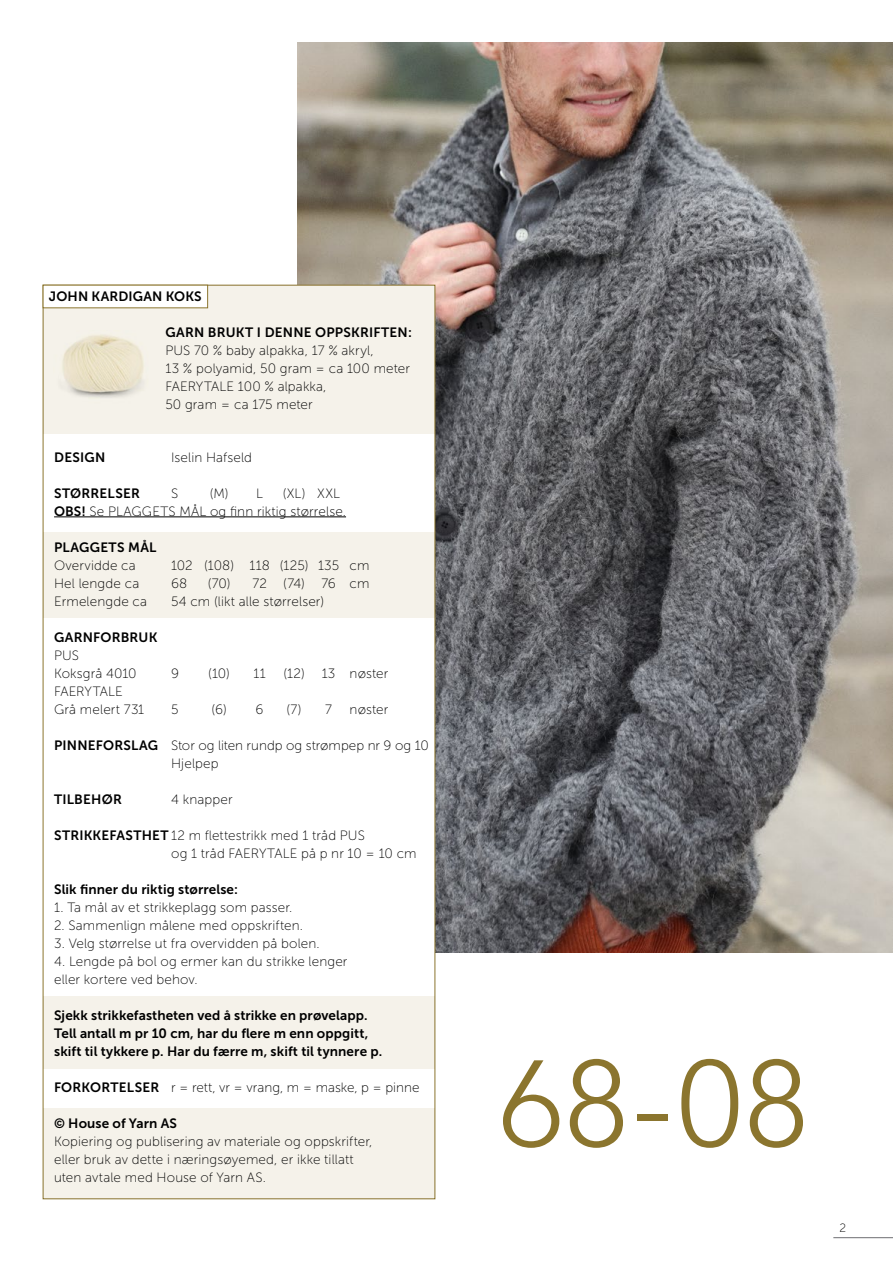
<style>
.page{position:relative;width:893px;height:1263px;background:#fff}
.page>*{position:absolute;margin:0;border:0;box-sizing:border-box;transform-origin:0 0}
.t1{font:300 121.5px "Avenir";color:#8b752e}
.INNHOLD{font:13.5px "Museo Sans 100";letter-spacing:.01em;color:#000}
.INNHOLD-2{font:13.5px "Museo Sans 700";letter-spacing:.01em;color:#000}
.INNHOLD-_Opps{font:13.5px "Museo Sans 700";letter-spacing:.01em;color:#000}
.INNHOLD-3{font:13.5px "Museo Sans 700";letter-spacing:.03em;color:#000}
.t2{font:12px "Museo Sans 100";color:#000}
.s1{font-family:"Museo Sans 700"}
</style>
<div class="page">
<hr style="left:833px;top:1237px;width:60px;height:1px;background:#6d6e71">
<img style="left:298px;top:43px;width:595px;height:909px">
<div style="left:43px;top:285px;width:392px;height:914px;background:#fff"></div>
<hr style="left:54px;top:516px;width:292px;height:1px;background:#000">
<div style="left:43px;top:997px;width:392px;height:72px;background:#f5f2ea"></div>
<div style="left:43px;top:1108px;width:392px;height:91px;background:#f5f2ea"></div>
<div style="left:43px;top:532px;width:392px;height:86px;background:#f5f2ea"></div>
<div style="left:43px;top:285px;width:392px;height:148px;background:#f5f2ea"></div>
<img style="left:62px;top:334px;width:82px;height:64px">
<div style="left:43px;top:285px;width:165px;height:23px;background:#fff"></div>
<p class="INNHOLD-_Opps" style="left:49px;top:289px;width:154px">JOHN KARDIGAN KOKS</p>
<p class="INNHOLD-2" style="left:165px;top:324px;width:248px">GARN BRUKT I DENNE OPPSKRIFTEN:</p>
<p class="INNHOLD" style="left:165px;top:343px;width:210px">PUS 70 % baby alpakka, 17 % akryl,</p>
<p class="INNHOLD" style="left:165px;top:361px;width:246px">13 % polyamid, 50 gram = ca 100 meter</p>
<p class="INNHOLD" style="left:165px;top:379px;width:162px">FAERYTALE 100 % alpakka,</p>
<p class="INNHOLD" style="left:165px;top:397px;width:149px">50 gram = ca 175 meter</p>
<p class="INNHOLD-2" style="left:54px;top:449px;width:53px">DESIGN</p>
<p class="INNHOLD" style="left:171px;top:450px;width:83px">Iselin Hafseld</p>
<p class="INNHOLD-2" style="left:54px;top:485px;width:87px">STØRRELSER</p>
<p class="INNHOLD" style="left:171px;top:486px;width:9px">S</p>
<p class="INNHOLD" style="left:210px;top:486px;width:55px">(M) L</p>
<p class="INNHOLD" style="left:283px;top:486px;width:59px">(XL) XXL</p>
<p class="INNHOLD" style="left:54px;top:504px;width:293px"><span class="s1">OBS!</span> Se PLAGGETS MÅL og finn riktig størrelse.</p>
<p class="INNHOLD-3" style="left:54px;top:539px;width:104px">PLAGGETS MÅL</p>
<p class="INNHOLD" style="left:54px;top:558px;width:83px">Overvidde ca</p>
<p class="INNHOLD" style="left:171px;top:558px;width:200px">102 (108) 118 (125) 135 cm</p>
<p class="INNHOLD" style="left:54px;top:576px;width:87px">Hel lengde ca</p>
<p class="INNHOLD" style="left:171px;top:576px;width:18px">68</p>
<p class="INNHOLD" style="left:208px;top:576px;width:163px">(70) 72 (74) 76 cm</p>
<p class="INNHOLD" style="left:54px;top:594px;width:95px">Ermelengde ca</p>
<p class="INNHOLD" style="left:171px;top:594px;width:155px">54 cm (likt alle størrelser)</p>
<p class="INNHOLD-2" style="left:54px;top:629px;width:105px">GARNFORBRUK</p>
<p class="INNHOLD" style="left:54px;top:648px;width:26px">PUS</p>
<p class="INNHOLD" style="left:54px;top:666px;width:84px">Koksgrå 4010</p>
<p class="INNHOLD" style="left:171px;top:666px;width:9px">9</p>
<p class="INNHOLD" style="left:208px;top:666px;width:59px">(10) 11</p>
<p class="INNHOLD" style="left:283px;top:666px;width:106px">(12) 13 nøster</p>
<p class="INNHOLD" style="left:54px;top:684px;width:70px">FAERYTALE</p>
<p class="INNHOLD" style="left:54px;top:702px;width:92px">Grå melert 731</p>
<p class="INNHOLD" style="left:171px;top:702px;width:9px">5</p>
<p class="INNHOLD" style="left:211px;top:702px;width:54px">(6) 6</p>
<p class="INNHOLD" style="left:287px;top:702px;width:47px">(7) 7</p>
<p class="INNHOLD" style="left:350px;top:702px;width:40px">nøster</p>
<p class="INNHOLD" style="left:54px;top:738px;width:376px"><span class="s1">PINNEFORSLAG</span> Stor og liten rundp og strømpep nr 9 og 10</p>
<p class="INNHOLD" style="left:171px;top:756px;width:49px">Hjelpep</p>
<p class="INNHOLD-2" style="left:54px;top:791px;width:69px">TILBEHØR</p>
<p class="INNHOLD" style="left:171px;top:792px;width:63px">4 knapper</p>
<p class="INNHOLD" style="left:54px;top:828px;width:312px"><span class="s1">STRIKKEFASTHET</span> 12 m flettestrikk med 1 tråd PUS</p>
<p class="INNHOLD" style="left:171px;top:846px;width:247px">og 1 tråd FAERYTALE på p nr 10 = 10 cm</p>
<p class="INNHOLD-2" style="left:54px;top:881px;width:185px">Slik finner du riktig størrelse:</p>
<p class="INNHOLD" style="left:54px;top:900px;width:240px">1. Ta mål av et strikkeplagg som passer.</p>
<p class="INNHOLD" style="left:54px;top:918px;width:250px">2. Sammenlign målene med oppskriften.</p>
<p class="INNHOLD" style="left:54px;top:936px;width:267px">3. Velg størrelse ut fra overvidden på bolen.</p>
<p class="INNHOLD" style="left:54px;top:954px;width:295px">4. Lengde på bol og ermer kan du strikke lenger</p>
<p class="INNHOLD" style="left:54px;top:972px;width:145px">eller kortere ved behov.</p>
<p class="INNHOLD-2" style="left:54px;top:1007px;width:315px">Sjekk strikkefastheten ved å strikke en prøvelapp.</p>
<p class="INNHOLD-2" style="left:54px;top:1025px;width:316px">Tell antall m pr 10 cm, har du flere m enn oppgitt,</p>
<p class="INNHOLD-2" style="left:54px;top:1043px;width:330px">skift til tykkere p. Har du færre m, skift til tynnere p.</p>
<p class="INNHOLD" style="left:54px;top:1080px;width:367px"><span class="s1">FORKORTELSER</span> r = rett, vr = vrang, m = maske, p = pinne</p>
<p class="INNHOLD-2" style="left:54px;top:1115px;width:124px">© House of Yarn AS</p>
<p class="INNHOLD" style="left:54px;top:1134px;width:320px">Kopiering og publisering av materiale og oppskrifter,</p>
<p class="INNHOLD" style="left:54px;top:1152px;width:301px">eller bruk av dette i næringsøyemed, er ikke tillatt</p>
<p class="INNHOLD" style="left:54px;top:1170px;width:214px">uten avtale med House of Yarn AS.</p>
<p class="t1" style="left:500px;top:1033px;width:310px">68-08</p>
<p class="t2" style="left:839px;top:1221px;width:8px">2</p>
</div>
